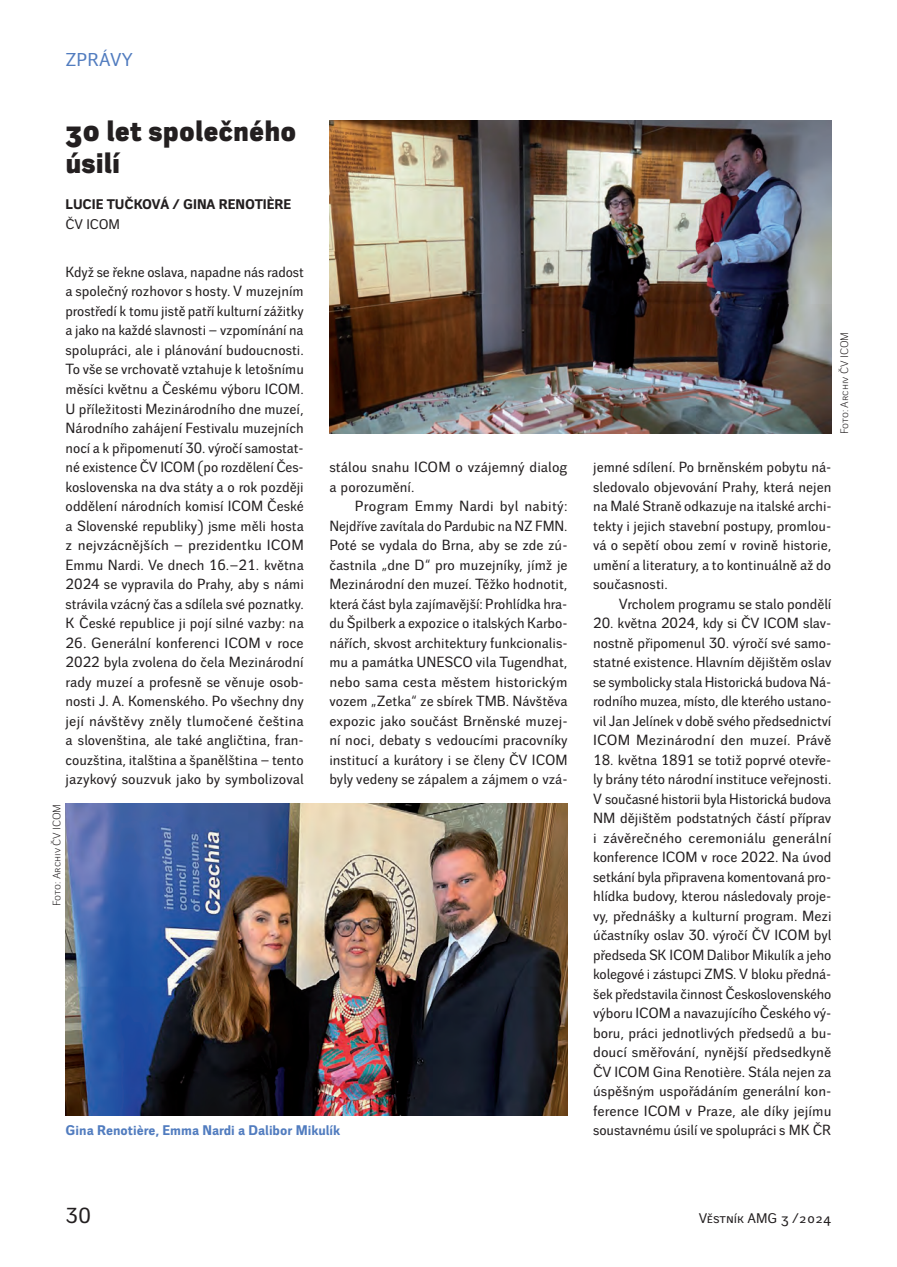
<style>
.page{position:relative;width:897px;height:1267px;background:#fff}
.page>*{position:absolute;margin:0;border:0;box-sizing:border-box;transform-origin:0 0}
.t1{font:900 28.5px/31.5px "Walbaum Grotesk";color:#231f20}
.t2{font:21px "Walbaum Grotesk Text";color:#231f20}
.t3{font:18px "Walbaum Grotesk Text";color:#517cbf}
.t4{font:14.25px/19.5px "Walbaum Grotesk Text";color:#231f20;text-align:justify}
.t5{font:700 13.5px "Walbaum Grotesk Text";color:#517cbf}
.t6{font:700 13.5px "Walbaum Grotesk Text";color:#231f20}
.t7{font:13.5px "Walbaum Grotesk Text";color:#231f20}
.t8{font:10.5px "Walbaum Grotesk";color:#231f20}
</style>
<div class="page">
<img style="left:66px;top:803px;width:501px;height:312px">
<img style="left:329px;top:121px;width:502px;height:312px">
<p class="t3" style="left:66px;top:50px;width:69px">zprávy</p>
<h1 class="t1" style="left:66px;top:117px;width:232px">30 let společného úsilí</h1>
<p class="t6" style="left:66px;top:197px;width:16px">Lucie</p>
<p class="t6" style="left:107px;top:197px;width:177px">Tučková / Gina Renoti ère</p>
<p class="t7" style="left:66px;top:216px;width:56px">ČV ICOM</p>
<p class="t4" style="left:66px;top:263px;width:240px">Když se řekne oslava, napadne nás radost a společný rozhovor s hosty. V muzejním prostředí k tomu jistě patří kulturní zážitky a jako na každé slavnosti – vzpomínání na spolupráci, ale i plánování budoucnosti.<br>To vše se vrchovatě vztahuje k letošnímu měsíci květnu a Českému výboru I COM.<br>U příležitosti Mezinárodního dne muzeí, N árodního zahájení Festivalu muzejních nocí a k připomenutí 30. výročí samostat&shy;né existence ČV I COM (po rozdělení Čes&shy;koslovenska na dva státy a o rok později oddělení národních komisí I COM České a Slovenské republiky) jsme měli hosta z nejvzácnějších – prezidentku I COM Emmu Nardi. Ve dnech 16.–21. května 2024 se vypravila do Prahy, aby s námi strávila vzácný čas a sdílela své poznatky.<br>K České republice ji pojí silné vazby: na</p>
<p class="t4" style="left:66px;top:633px;width:240px">26. Generální konferenci I COM v roce 2022 byla zvolena do čela Mezinárodní rady muzeí a profesně se věnuje osob&shy;nosti J. A. Komenského. Po všechny dny její návštěvy zněly tlumočené čeština a slovenština, ale také angličtina, fran&shy;couzština, italština a španělština – tento jazykový souzvuk jako by symbolizoval</p>
<p class="t8" style="left:51px;top:906px;width:102px;rotate:-90deg">Foto: Archiv ČV ICOM</p>
<p class="t4" style="left:329px;top:458px;width:240px">stálou snahu I COM o vzájemný dialog a porozumění.</p>
<p class="t4" style="left:329px;top:497px;width:240px;text-indent:26px">Program Emmy N ardi byl nabitý:<br>N ejdříve zavítala do Pardubic na NZ FMN .<br>Poté se vydala do Brna, aby se zde zú&shy;častnila „dne D“ pro muzejníky, jímž je Mezinárodní den muzeí. Těžko hodnotit, která část byla zajímavější: Prohlídka hra&shy;du Špilberk a expozice o italských Karbo&shy;nářích, skvost architektury funkcionalis&shy;mu a památka UNES</p>
<p class="t4" style="left:329px;top:653px;width:240px;text-indent:124px">CO vila Tugendhat, nebo sama cesta městem historickým vozem „Zetka“ ze sbírek TMB. N ávštěva expozic jako součást Brněnské muzej&shy;ní noci, debaty s vedoucími pracovníky institucí a kurátory i se členy ČV I COM byly vedeny se zápalem a zájmem o vzá-</p>
<p class="t8" style="left:838px;top:434px;width:102px;rotate:-90deg">Foto: Archiv ČV ICOM</p>
<p class="t4" style="left:593px;top:458px;width:240px">jemné sdílení. Po brněnském pobytu ná&shy;sledovalo objevování Prahy, která nejen na Malé Straně odkazuje na italské archi&shy;tekty i jejich stavební postupy, promlou&shy;vá o sepětí obou zemí v rovině historie, umění a literatury, a to kontinuálně až do současnosti.</p>
<p class="t4" style="left:618px;top:594px;width:214px">Vrcholem programu se stalo pondělí</p>
<p class="t4" style="left:593px;top:614px;width:240px">20. května 2024, kdy si ČV I COM slav&shy;nostně připomenul 30. výročí své samo&shy;statné existence. Hlavním dějištěm oslav se symbolicky stala Historická budova N á&shy;rodního muzea, místo, dle kterého ustano&shy;vil Jan Jelínek v době svého předsednictví ICOM Mezinárodní den muzeí. Právě</p>
<p class="t4" style="left:593px;top:750px;width:240px">18. května 1891 se totiž poprvé otevře&shy;ly brány této národní instituce veřejnosti.<br>V současné historii byla Historická budova N M dějištěm podstatných částí příprav i závěrečného ceremoniálu generální konference I COM v roce 2022. Na úvod setkání byla připravena komentovaná pro&shy;hlídka budovy, kterou následovaly proje&shy;vy, přednášky a kulturní program. Mezi účastníky oslav 30. výročí ČV I COM byl předseda SK I COM Dalibor Mikulík a jeho kolegové i zástupci ZMS. V bloku předná&shy;šek představila činnost Československého výboru I COM a navazujícího Českého vý&shy;boru, práci jednotlivých předsedů a bu&shy;doucí směřování, nynější předsedkyně ČV I COM Gina Renotière. Stála nejen za úspěšným uspořádáním generální kon&shy;ference I COM v Praze, ale díky jejímu</p>
<p class="t5" style="left:66px;top:1122px;width:276px">Gina Renotière, Emma Nardi a Dalibor Mikulík</p>
<p class="t4" style="left:593px;top:1121px;width:238px">soustavnému úsilí ve spolupráci s MK ČR</p>
<h2 class="t2" style="left:66px;top:1203px;width:27px">30</h2>
<p class="t7" style="left:698px;top:1210px;width:134px">Věstník AMG 3 /2024</p>
</div>
